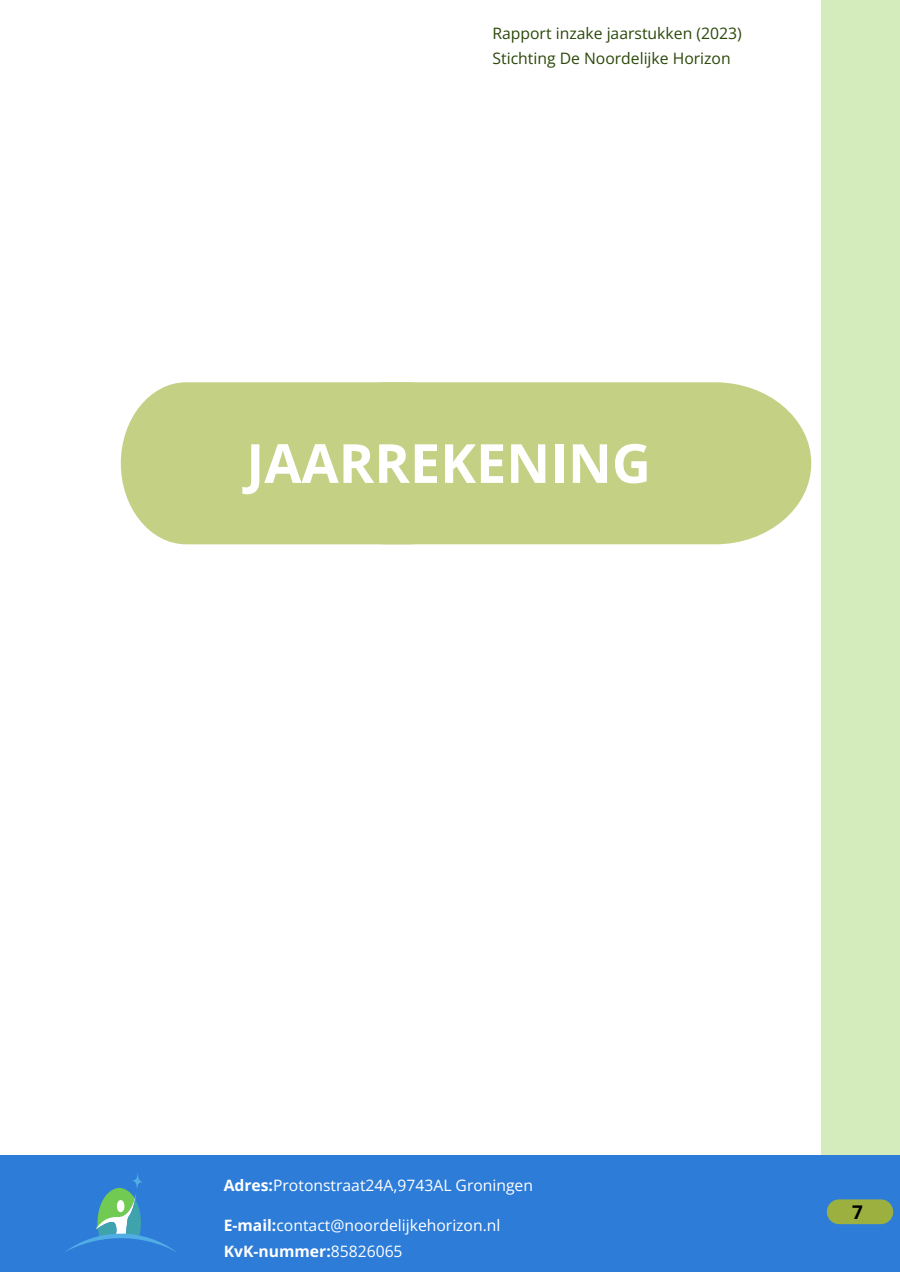
<style>
.page{position:relative;width:900px;height:1272px;background:#fff}
.page>*{position:absolute;margin:0;border:0;box-sizing:border-box;transform-origin:0 0}
.t1{font:700 54px "Open Sans";color:#fff}
.t2{font:700 18.9px "Open Sans";color:#000}
.t3{font:15.75px/25.8px "Open Sans";color:#fff}
.t4{font:15.75px "Open Sans";color:#2c480a}
.s1{font-weight:700}
</style>
<div class="page">
<div style="left:822px;top:0;width:78px;height:1272px;background:#d4ebbb"></div>
<div style="left:474px;top:382px;width:337px;height:162px;background:#c4d184"></div>
<div style="left:121px;top:382px;width:353px;height:162px;background:#c4d184"></div>
<div style="left:0;top:1155px;width:900px;height:117px;background:#2d7cd8"></div>
<div style="left:827px;top:1199px;width:66px;height:25px;background:#9cb03f;border-radius:12px"></div>
<svg style="left:65px;top:1174px;width:111px;height:78px"></svg>
<p class="t4" style="left:492px;top:22px;width:251px">Rapport inzake jaarstukken (2023)</p>
<p class="t4" style="left:492px;top:47px;width:240px">Stichting De Noordelijke Horizon</p>
<p class="t1" style="left:246px;top:425px;width:406px">JAARREKENING</p>
<p class="t3" style="left:224px;top:1171px;width:311px"><span class="s1">Adres:</span>Protonstraat24A,9743AL Groningen</p>
<p class="t3" style="left:224px;top:1212px;width:278px"><span class="s1">E-mail:</span>contact@noordelijkehorizon.nl<br><span class="s1">KvK-nummer:</span>85826065</p>
<p class="t2" style="left:852px;top:1199px;width:12px">7</p>
</div>
